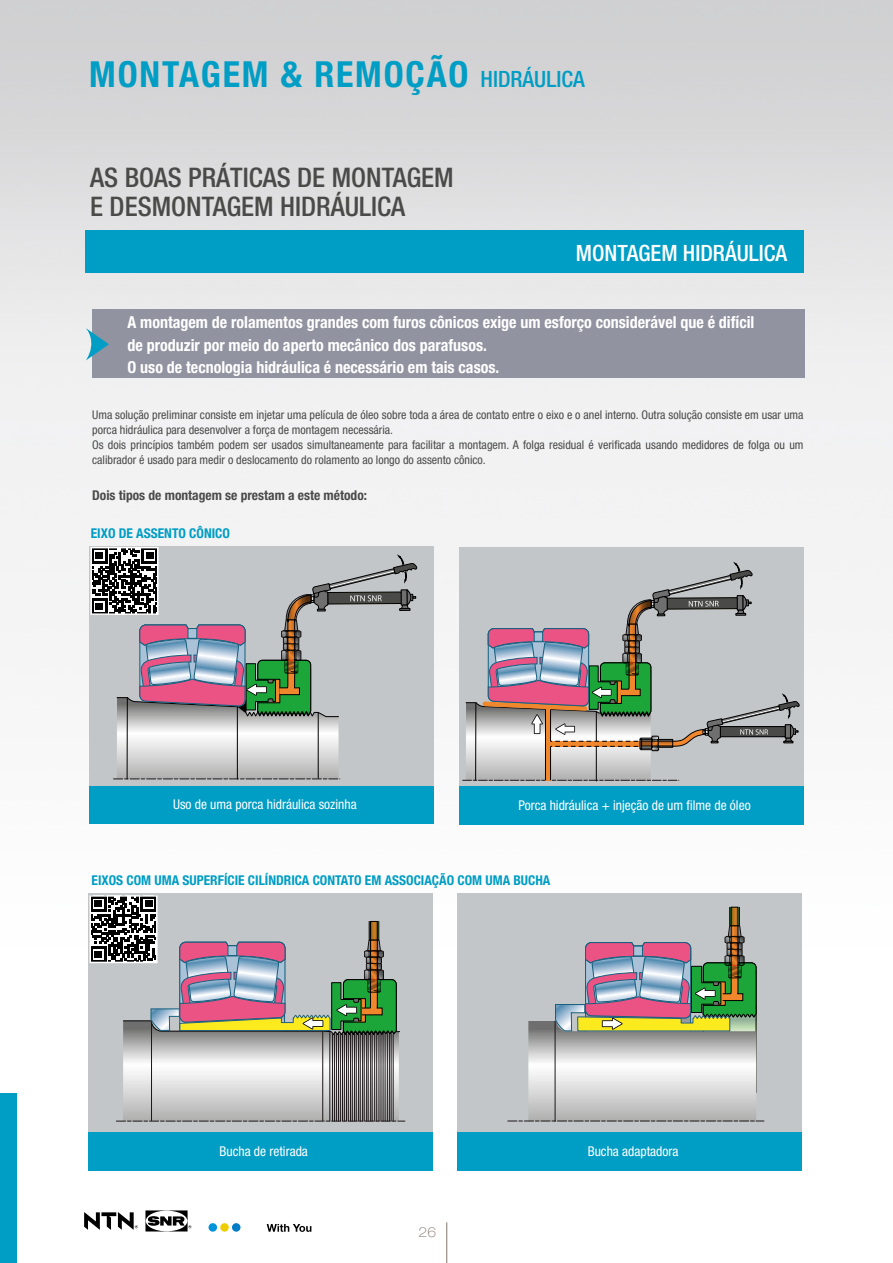
<style>
.page{position:relative;width:893px;height:1263px;background:#fff}
.page>*{position:absolute;margin:0;border:0;box-sizing:border-box;transform-origin:0 0}
.t1{font:700 condensed 36px "Helvetica Neue";letter-spacing:.05em;color:#009dc5}
.t2{font:500 condensed 27px/28.5px "Helvetica Neue";color:#4a4a49}
.t3{font:500 condensed 22.5px "Helvetica Neue";color:#fff}
.t4{font:700 condensed 16.5px/22.5px "Helvetica Neue";color:#fff}
.t5{font:condensed 13.5px "Helvetica Neue";color:#fff}
.t6{font:700 condensed 13.5px "Helvetica Neue";color:#009dc5}
.t7{font:700 condensed 13.5px "Helvetica Neue";color:#4a4a49}
.t8{font:100 expanded 13.5px "Helvetica Neue";color:#85746e}
.t9{font:condensed 12px/15px "Helvetica Neue";color:#4a4a49}
.s1{font-weight:500;font-size:22.5px}
</style>
<div class="page">
<img style="left:0;top:0;width:893px;height:1263px">
<div style="left:92px;top:309px;width:712px;height:69px;background:#9293a1"></div>
<svg style="left:86px;top:328px;width:23px;height:32px"></svg>
<div style="left:86px;top:230px;width:718px;height:43px;background:#009dc5"></div>
<div style="left:458px;top:1132px;width:344px;height:38px;background:#009dc5"></div>
<div style="left:458px;top:893px;width:344px;height:239px;background:#c3c6c8"></div>
<svg style="left:508px;top:906px;width:256px;height:216px"></svg>
<div style="left:90px;top:785px;width:344px;height:38px;background:#009dc5"></div>
<div style="left:90px;top:546px;width:344px;height:240px;background:#c3c6c8"></div>
<div style="left:459px;top:786px;width:344px;height:38px;background:#009dc5"></div>
<div style="left:459px;top:548px;width:345px;height:238px;background:#c3c6c8"></div>
<svg style="left:463px;top:561px;width:337px;height:221px"></svg>
<div style="left:88px;top:1132px;width:345px;height:38px;background:#009dc5"></div>
<div style="left:88px;top:893px;width:345px;height:239px;background:#c3c6c8"></div>
<svg style="left:93px;top:550px;width:325px;height:230px"></svg>
<div style="left:90px;top:547px;width:69px;height:68px;border:2px solid #fff"></div>
<svg style="left:90px;top:898px;width:315px;height:224px"></svg>
<div style="left:90px;top:895px;width:68px;height:68px;border:2px solid #fff"></div>
<hr style="left:446px;top:1222px;width:1px;height:41px;background:#85746e">
<svg style="left:84px;top:1212px;width:54px;height:18px"></svg>
<svg style="left:145px;top:1210px;width:46px;height:21px"></svg>
<svg style="left:267px;top:1224px;width:44px;height:8px"></svg>
<div style="left:209px;top:1223px;width:8px;height:9px;background:#0095db;border-radius:50%"></div>
<div style="left:232px;top:1223px;width:8px;height:9px;background:#007dc6;border-radius:50%"></div>
<div style="left:220px;top:1223px;width:9px;height:9px;background:#eecd00;border-radius:50%"></div>
<div style="left:0;top:1093px;width:17px;height:170px;background:#009dc5"></div>
<h1 class="t1" style="left:89px;top:53px;width:497px">MONTAGEM &amp; REMOÇÃO <span class="s1">HIDRÁULICA</span></h1>
<h2 class="t2" style="left:90px;top:163px;width:365px">AS BOAS PRÁTICAS DE MONTAGEM<br>E DESMONTAGEM HIDRÁULICA</h2>
<h3 class="t3" style="left:576px;top:240px;width:213px">MONTAGEM HIDRÁULICA</h3>
<h3 class="t4" style="left:128px;top:311px;width:628px">A montagem de rolamentos grandes com furos cônicos exige um esforço considerável que é difícil de produzir por meio do aperto mecânico dos parafusos.<br>O uso de tecnologia hidráulica é necessário em tais casos.</h3>
<p class="t9" style="left:92px;top:407px;width:713px">Uma solução preliminar consiste em injetar uma película de óleo sobre toda a área de contato entre o eixo e o anel interno. Outra solução consiste em usar uma porca hidráulica para desenvolver a força de montagem necessária.<br>Os dois princípios também podem ser usados simultaneamente para facilitar a montagem. A folga residual é verificada usando medidores de folga ou um calibrador é usado para medir o deslocamento do rolamento ao longo do assento cônico.</p>
<p class="t7" style="left:92px;top:487px;width:276px">Dois tipos de montagem se prestam a este método:</p>
<p class="t6" style="left:91px;top:525px;width:141px">EIXO DE ASSENTO CÔNICO</p>
<p class="t5" style="left:173px;top:796px;width:185px">Uso de uma porca hidráulica sozinha</p>
<p class="t5" style="left:518px;top:797px;width:234px">Porca hidráulica + injeção de um filme de óleo</p>
<p class="t6" style="left:92px;top:871px;width:460px">EIXOS COM UMA SUPERFÍCIE CILÍNDRICA CONTATO EM ASSOCIAÇÃO COM UMA BUCHA</p>
<p class="t5" style="left:219px;top:1143px;width:90px">Bucha de retirada</p>
<p class="t8" style="left:419px;top:1224px;width:19px">26</p>
<p class="t5" style="left:588px;top:1143px;width:92px">Bucha adaptadora</p>
</div>
